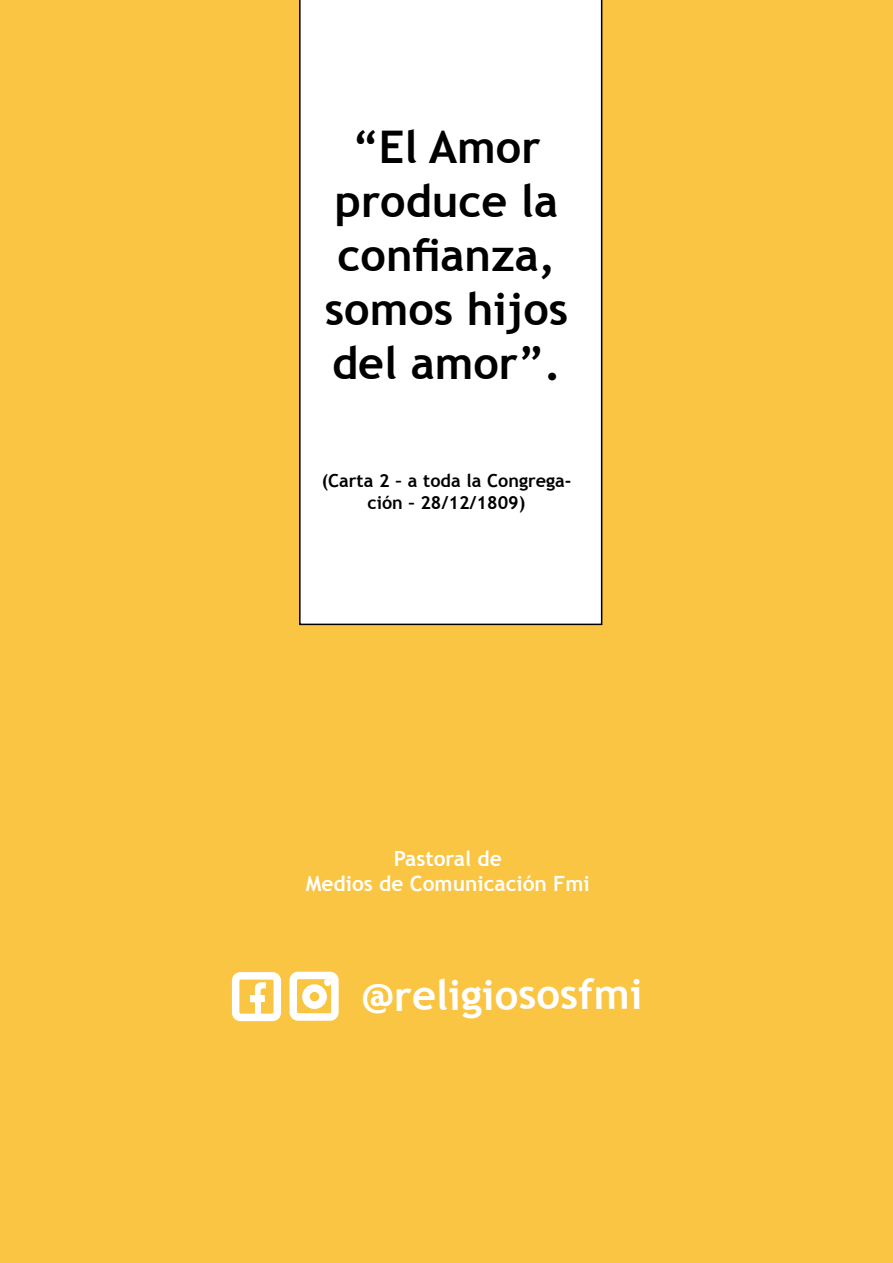
<style>
.page{position:relative;width:893px;height:1263px;background:#f9c542}
.page>*{position:absolute;margin:0;border:0;box-sizing:border-box;transform-origin:0 0}
.t1{font:700 45px/54px "Trebuchet MS";color:#000;text-align:center}
.t2{font:700 42px "Trebuchet MS";letter-spacing:-.01em;color:#fff}
.t3{font:700 21px/25.2px "Trebuchet MS";color:#fff;text-align:center}
.t4{font:700 18px/21.6px "Trebuchet MS";color:#000;text-align:center}
</style>
<div class="page">
<div style="left:299px;top:0;width:303px;height:625px;background:#fff"></div>
<svg style="left:231px;top:971px;width:108px;height:51px"></svg>
<p class="t1" style="left:325px;top:120px;width:245px">“El Amor produce la confianza, somos hijos del amor”.</p>
<p class="t4" style="left:322px;top:470px;width:251px">(Carta 2 – a toda la Congrega&shy;ción – 28/12/1809)</p>
<p class="t3" style="left:306px;top:846px;width:285px">Pastoral de<br>Medios de Comunicación Fmi</p>
<p class="t2" style="left:362px;top:968px;width:283px">@religiososfmi</p>
</div>
